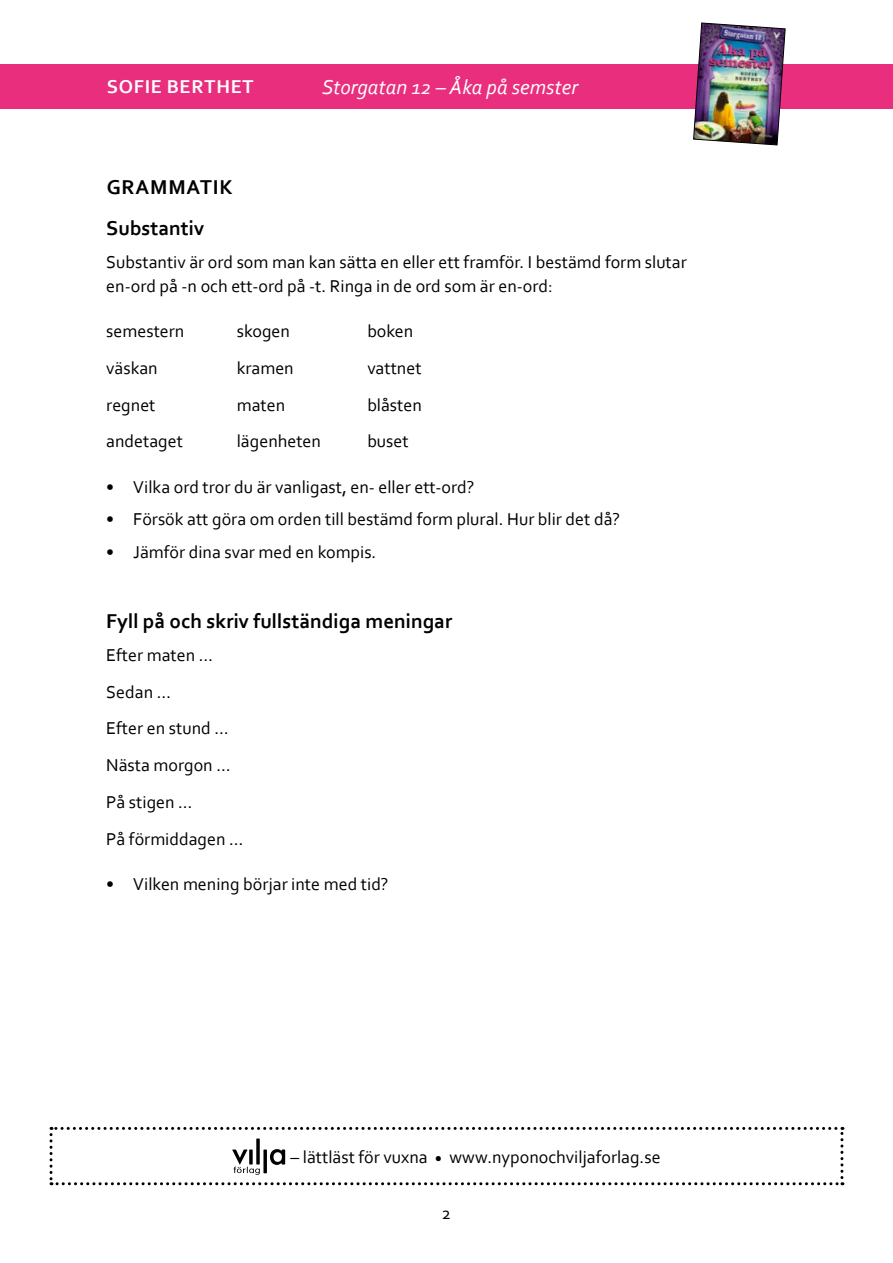
<style>
.page{position:relative;width:893px;height:1263px;background:#fff}
.page>*{position:absolute;margin:0;border:0;box-sizing:border-box;transform-origin:0 0}
.t1{font:700 21px/41px "Corbel";color:#000}
.t2{font:italic 21px "Corbel";color:#fff}
.t3{font:700 19.5px "Corbel";letter-spacing:.04em;color:#fff}
.t4{font:18px/36.8px "Corbel";color:#000}
</style>
<div class="page">
<div style="left:0;top:64px;width:893px;height:44px;background:#e82e7d"></div>
<img style="left:693px;top:23px;width:92px;height:122px">
<svg style="left:50px;top:1127px;width:793px;height:58px"></svg>
<p class="t3" style="left:107px;top:75px;width:148px">SOFIE BERTHET</p>
<p class="t2" style="left:322px;top:74px;width:257px">Storgatan 12 – Åka på semster</p>
<p class="t1" style="left:106px;top:166px;width:128px">GRAMMATIK<br>Substantiv</p>
<p class="t4" style="left:106px;top:249px;width:582px;line-height:24px">Substantiv är ord som man kan sätta en eller ett framför. I bestämd form slutar en-ord på -n och ett-ord på -t. Ringa in de ord som är en-ord:</p>
<p class="t4" style="left:106px;top:312px;width:80px">semestern</p>
<p class="t4" style="left:237px;top:312px;width:55px">skogen</p>
<p class="t4" style="left:367px;top:312px;width:48px">boken</p>
<p class="t4" style="left:106px;top:349px;width:53px">väskan</p>
<p class="t4" style="left:237px;top:349px;width:58px">kramen</p>
<p class="t4" style="left:367px;top:349px;width:56px">vattnet</p>
<p class="t4" style="left:106px;top:386px;width:51px">regnet</p>
<p class="t4" style="left:237px;top:386px;width:50px">maten</p>
<p class="t4" style="left:367px;top:386px;width:56px">blåsten</p>
<p class="t4" style="left:106px;top:422px;width:78px">andetaget</p>
<p class="t4" style="left:237px;top:422px;width:86px">lägenheten</p>
<p class="t4" style="left:367px;top:422px;width:43px">buset</p>
<p class="t4" style="left:106px;top:468px;width:370px">• Vilka ord tror du är vanligast, en- eller ett-ord?</p>
<p class="t4" style="left:106px;top:500px;width:515px">• Försök att göra om orden till bestämd form plural. Hur blir det då?</p>
<p class="t4" style="left:106px;top:533px;width:272px">• Jämför dina svar med en kompis.</p>
<p class="t1" style="left:106px;top:600px;width:348px">Fyll på och skriv fullständiga meningar</p>
<p class="t4" style="left:106px;top:636px;width:139px">Efter maten …<br>Sedan …<br>Efter en stund …<br>Nästa morgon …<br>På stigen …<br>På förmiddagen …</p>
<p class="t4" style="left:106px;top:865px;width:284px">• Vilken mening börjar inte med tid?</p>
<p class="t4" style="left:291px;top:1138px;width:372px">– lättläst för vuxna <sub>•</sub> www.nyponochviljaforlag.se</p>
<p class="t4" style="left:442px;top:1194px;width:11px">2</p>
</div>
